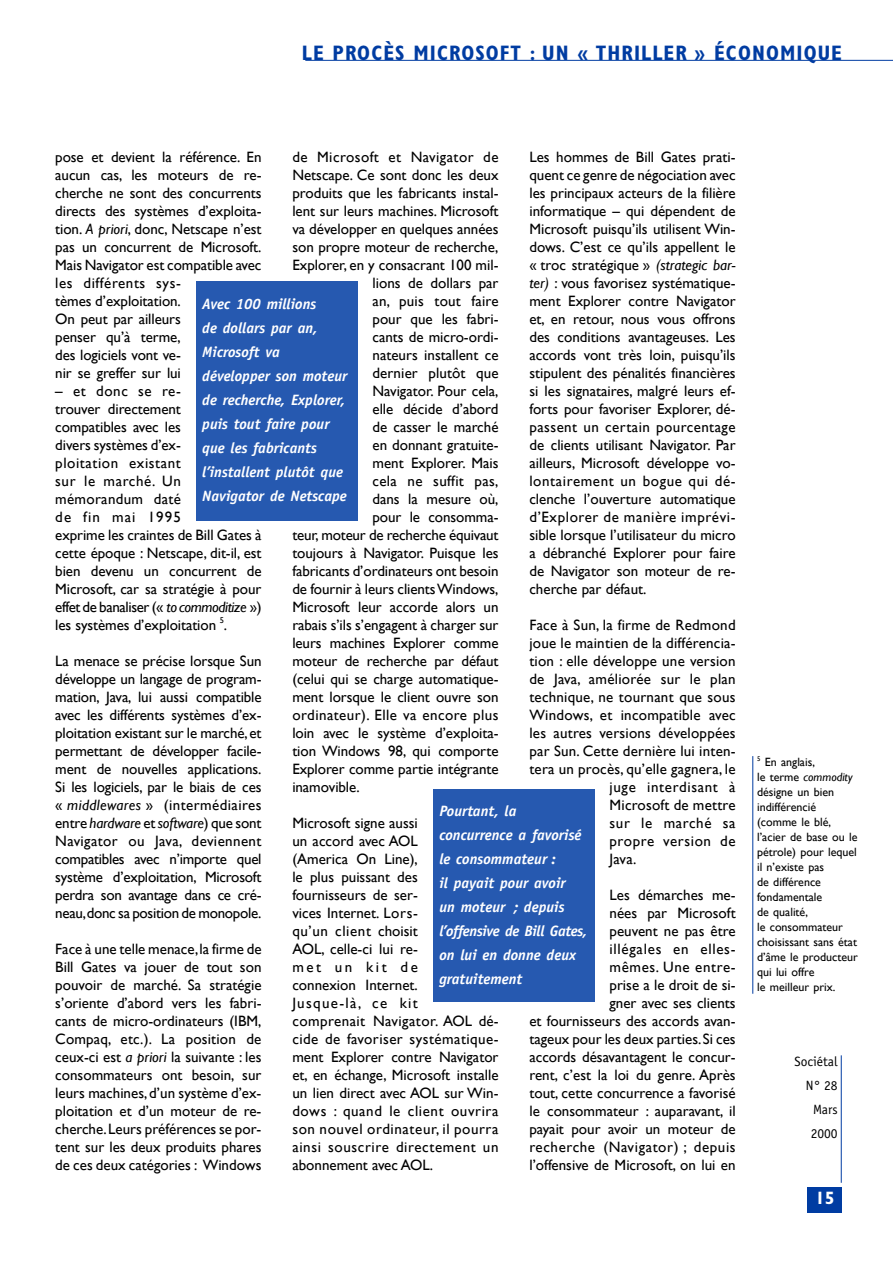
<style>
.page{position:relative;width:893px;height:1263px;background:#fff}
.page>*{position:absolute;margin:0;border:0;box-sizing:border-box;transform-origin:0 0}
.t1{font:700 condensed 21px "Gill Sans";letter-spacing:.05em;color:#003ca2}
.t2{font:700 18px "Gill Sans";color:#fff}
.t3{font:15px/18px "Gill Sans";color:#000}
.t4{font:italic 700 15px/24px "Officina Sans";color:#fff}
.t5{font:15px "Gill Sans";letter-spacing:.03em;color:#000}
.t6{font:15px "Gill Sans";letter-spacing:.04em;color:#000}
.t7{font:15px "Gill Sans";letter-spacing:.02em;color:#000}
.t8{font:15px "Gill Sans";letter-spacing:.045em;color:#000}
.t9{font:13.5px/24px "Officina Sans";color:#000;text-align:right}
.t10{font:12px/15px "Gill Sans";color:#000}
.t11{font:8.4px "Gill Sans";color:#000}
.t12{font:6.75px "Gill Sans";color:#000}
.s1{font-style:italic}
</style>
<div class="page">
<div style="left:808px;top:1187px;width:34px;height:25px;background:#003ca2"></div>
<hr style="left:841px;top:1055px;width:1px;height:128px;background:#003ca2">
<hr style="left:305px;top:60px;width:588px;height:1px;background:#003ca2">
<hr style="left:752px;top:756px;width:1px;height:238px;background:#003ca2">
<div style="left:196px;top:281px;width:161px;height:239px;background:#2659b0"></div>
<div style="left:433px;top:790px;width:161px;height:212px;background:#2659b0"></div>
<h1 class="t1" style="left:302px;top:45px;width:542px">LE PROCÈS MICROSOFT : UN « THRILLER » ÉCONOMIQUE</h1>
<p class="t3" style="left:55px;top:148px;width:208px">pose et devient la référence. En aucun cas, les moteurs de re&shy;cherche ne sont des concurrents directs des systèmes d’exploita&shy;tion. <span class="s1">A priori</span>, donc, Netscape n’est pas un concurrent de Microsoft.<br>Mais Navigator est compatible avec les différents sys-<br>tèmes d’exploitation.<br>On peut par ailleurs<br>penser qu’à terme,<br>des logiciels vont ve-<br>nir se greffer sur lui</p>
<p class="t3" style="left:55px;top:382px;width:208px">– et donc se re-<br>trouver directement<br>compatibles avec les<br>divers systèmes d’ex-<br>ploitation existant<br>sur le marché. Un mémorandum daté<br>de fin mai 1995<br>exprime les craintes de Bill Gates à cette époque : Netscape, dit-il, est bien devenu un concurrent de<br>Microsoft, car sa stratégie à pour effet de banaliser (« <span class="s1">to commoditize</span> ») les systèmes d’exploitation</p>
<p class="t5" style="left:292px;top:148px;width:208px">de Microsoft et Navigator de</p>
<p class="t3" style="left:292px;top:166px;width:208px">Netscape. Ce sont donc les deux</p>
<p class="t3" style="left:292px;top:184px;width:208px">produits que les fabricants instal-</p>
<p class="t3" style="left:292px;top:202px;width:208px">lent sur leurs machines. Microsoft</p>
<p class="t3" style="left:292px;top:220px;width:208px">va développer en quelques années</p>
<p class="t3" style="left:292px;top:238px;width:208px">son propre moteur de recherche,</p>
<p class="t3" style="left:292px;top:256px;width:208px">Explorer, en y consacrant 100 mil-</p>
<p class="t3" style="left:372px;top:274px;width:128px">lions de dollars par</p>
<p class="t3" style="left:372px;top:292px;width:128px">an, puis tout faire</p>
<p class="t3" style="left:372px;top:310px;width:128px">pour que les fabri-</p>
<p class="t3" style="left:372px;top:328px;width:128px">cants de micro-ordi-</p>
<p class="t3" style="left:372px;top:346px;width:128px">nateurs installent ce</p>
<p class="t3" style="left:372px;top:364px;width:128px">dernier plutôt que</p>
<p class="t3" style="left:372px;top:382px;width:128px">Navigator. Pour cela,</p>
<p class="t3" style="left:372px;top:400px;width:128px">elle décide d’abord</p>
<p class="t3" style="left:372px;top:418px;width:128px">de casser le marché</p>
<p class="t3" style="left:372px;top:436px;width:128px">en donnant gratuite-</p>
<p class="t3" style="left:372px;top:454px;width:128px">ment Explorer. Mais</p>
<p class="t7" style="left:372px;top:472px;width:128px">cela ne suffit pas,</p>
<p class="t3" style="left:372px;top:490px;width:128px">dans la mesure où,</p>
<p class="t3" style="left:372px;top:508px;width:128px">pour le consomma-</p>
<p class="t3" style="left:292px;top:526px;width:208px">teur, moteur de recherche équivaut</p>
<p class="t3" style="left:292px;top:544px;width:208px">toujours à Navigator. Puisque les</p>
<p class="t3" style="left:292px;top:562px;width:208px">fabricants d’ordinateurs ont besoin</p>
<p class="t3" style="left:292px;top:580px;width:208px">de fournir à leurs clientsWindows,</p>
<p class="t3" style="left:292px;top:598px;width:208px">Microsoft leur accorde alors un</p>
<p class="t3" style="left:292px;top:616px;width:208px">rabais s’ils s’engagent à charger sur</p>
<p class="t3" style="left:292px;top:634px;width:208px">leurs machines Explorer comme</p>
<p class="t3" style="left:292px;top:652px;width:208px">moteur de recherche par défaut</p>
<p class="t3" style="left:292px;top:670px;width:208px">(celui qui se charge automatique-</p>
<p class="t3" style="left:292px;top:688px;width:208px">ment lorsque le client ouvre son</p>
<p class="t5" style="left:292px;top:706px;width:208px">ordinateur). Elle va encore plus</p>
<p class="t3" style="left:292px;top:724px;width:208px">loin avec le système d’exploita-</p>
<p class="t3" style="left:292px;top:742px;width:208px">tion Windows 98, qui comporte</p>
<p class="t3" style="left:292px;top:760px;width:208px">Explorer comme partie intégrante</p>
<p class="t3" style="left:292px;top:778px;width:69px">inamovible.</p>
<p class="t3" style="left:292px;top:814px;width:208px">Microsoft signe aussi<br>un accord avec AOL<br>(America On Line),<br>le plus puissant des<br>fournisseurs de ser-<br>vices Internet. Lors-<br>qu’un client choisit<br>AOL, celle-ci lui re-<br>met un kit de<br>connexion Internet.<br>Jusque-là, ce kit<br>comprenait Navigator. AOL dé&shy;cide de favoriser systématique&shy;ment Explorer contre Navigator et, en échange, Microsoft installe un lien direct avec AOL sur Win&shy;dows : quand le client ouvrira son nouvel ordinateur, il pourra ainsi souscrire directement un abonnement avec AOL.</p>
<p class="t3" style="left:529px;top:148px;width:208px;text-align:justify">Les hommes de Bill Gates prati&shy;quent ce genre de négociation avec les principaux acteurs de la filière informatique – qui dépendent de Microsoft puisqu’ils utilisent Win&shy;dows. C’est ce qu’ils appellent le « troc stratégique » <span class="s1">(strategic bar&shy;ter)</span> : vous favorisez systématique&shy;ment Explorer contre Navigator et, en retour, nous vous offrons des conditions avantageuses. Les accords vont très loin, puisqu’ils stipulent des pénalités financières si les signataires, malgré leurs ef&shy;forts pour favoriser Explorer, dé&shy;passent un certain pourcentage de clients utilisant Navigator. Par ailleurs, Microsoft développe vo&shy;lontairement un bogue qui dé&shy;clenche l’ouverture automatique d’Explorer de manière imprévi&shy;sible lorsque l’utilisateur du micro a débranché Explorer pour faire de Navigator son moteur de re&shy;cherche par défaut.</p>
<p class="t3" style="left:529px;top:616px;width:208px">Face à Sun, la firme de Redmond</p>
<p class="t3" style="left:529px;top:634px;width:208px">joue le maintien de la différencia-</p>
<p class="t3" style="left:529px;top:652px;width:208px">tion : elle développe une version</p>
<p class="t3" style="left:529px;top:670px;width:208px">de Java, améliorée sur le plan</p>
<p class="t3" style="left:529px;top:688px;width:208px">technique, ne tournant que sous</p>
<p class="t3" style="left:529px;top:706px;width:208px">Windows, et incompatible avec</p>
<p class="t3" style="left:529px;top:724px;width:208px">les autres versions développées</p>
<p class="t3" style="left:529px;top:742px;width:208px">par Sun. Cette dernière lui inten-</p>
<p class="t3" style="left:529px;top:760px;width:208px">tera un procès, qu’elle gagnera, le</p>
<p class="t8" style="left:609px;top:778px;width:128px">juge interdisant à</p>
<p class="t3" style="left:609px;top:796px;width:128px">Microsoft de mettre</p>
<p class="t6" style="left:609px;top:814px;width:128px">sur le marché sa</p>
<p class="t6" style="left:609px;top:832px;width:128px">propre version de</p>
<p class="t3" style="left:609px;top:850px;width:28px">Java.</p>
<p class="t3" style="left:529px;top:886px;width:208px;text-align:right">Les démarches me-<br>nées par Microsoft<br>peuvent ne pas être<br>illégales en elles-<br>mêmes. Une entre-<br>prise a le droit de si-<br>gner avec ses clients<br>et fournisseurs des accords avan&shy;tageux pour les deux parties.Si ces accords désavantagent le concur&shy;rent, c’est la loi du genre. Après tout, cette concurrence a favorisé le consommateur : auparavant, il payait pour avoir un moteur de recherche (Navigator) ; depuis l’offensive de Microsoft, on lui en</p>
<p class="t4" style="left:202px;top:293px;width:147px">Avec 100 millions<br>de dollars par an,<br>Microsoft va développer son moteur de recherche, Explorer, puis tout faire pour que les fabricants l’installent plutôt que<br>Navigator de Netscape</p>
<p class="t11" style="left:220px;top:615px;width:6px">5</p>
<p class="t3" style="left:224px;top:616px;width:5px">.</p>
<p class="t3" style="left:55px;top:652px;width:208px;text-align:justify">La menace se précise lorsque Sun développe un langage de program&shy;mation, Java, lui aussi compatible avec les différents systèmes d’ex&shy;ploitation existant sur le marché,et permettant de développer facile&shy;ment de nouvelles applications.<br>Si les logiciels, par le biais de ces « <span class="s1">middlewares</span> » (intermédiaires entre <span class="s1">hardware</span> et <span class="s1">software</span>) que sont Navigator ou Java, deviennent compatibles avec n’importe quel système d’exploitation, Microsoft perdra son avantage dans ce cré&shy;neau,donc sa position de monopole.</p>
<p class="t3" style="left:55px;top:940px;width:208px;text-align:justify">Face à une telle menace,la firme de Bill Gates va jouer de tout son pouvoir de marché. Sa stratégie s’oriente d’abord vers les fabri&shy;cants de micro-ordinateurs (IBM, Compaq, etc.). La position de ceux-ci est <span class="s1">a priori</span> la suivante : les consommateurs ont besoin, sur leurs machines,d’un système d’ex&shy;ploitation et d’un moteur de re&shy;cherche.Leurs préférences se por&shy;tent sur les deux produits phares de ces deux catégories : Windows</p>
<p class="t4" style="left:439px;top:800px;width:149px">Pourtant, la concurrence a favorisé le consommateur :<br>il payait pour avoir<br>un moteur ; depuis l’offensive de Bill Gates, on lui en donne deux gratuitement</p>
<p class="t12" style="left:757px;top:754px;width:5px">5</p>
<p class="t10" style="left:757px;top:754px;width:102px;text-indent:8px">En anglais,<br>le terme <span class="s1">commodity </span>désigne un bien indifférencié (comme le blé, l’acier de base ou le pétrole) pour lequel il n’existe pas<br>de différence fondamentale<br>de qualité,<br>le consommateur choisissant sans état d’âme le producteur qui lui offre<br>le meilleur prix.</p>
<p class="t9" style="left:794px;top:1050px;width:45px">Sociétal<br>N° 28<br>Mars<br>2000</p>
<p class="t2" style="left:815px;top:1191px;width:21px">15</p>
</div>
